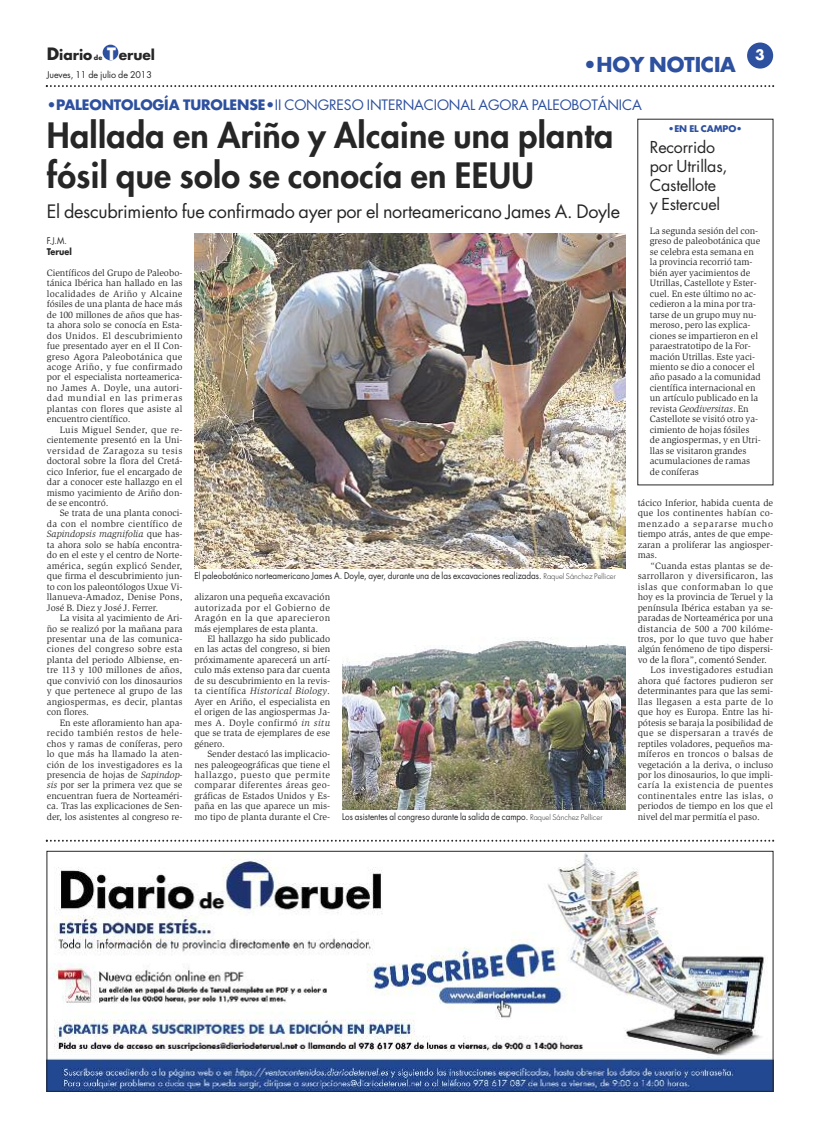
<style>
.page{position:relative;width:820px;height:1134px;background:#fff}
.page>*{position:absolute;margin:0;border:0;box-sizing:border-box;transform-origin:0 0}
.t1{font:800 34px/40px "Futura";letter-spacing:.01em;color:#272627}
.t2{font:700 20px "Futura";letter-spacing:-.01em;color:#2d509f}
.t3{font:18px "Futura";letter-spacing:-.015em;color:#272627}
.t4{font:16px/19px "Futura";letter-spacing:-.01em;color:#272627}
.t5{font:14px "Futura";letter-spacing:-.01em;color:#2d509f}
.t6{font:700 14px "Futura";color:#fff}
.t7{font:700 13.8px "Futura";color:#272627}
.t8{font:9.5px/10.5px "Slimbach";color:#272627;text-align:justify}
.t9{font:9.5px "Slimbach";letter-spacing:.035em;color:#272627}
.t10{font:9.5px "Slimbach";letter-spacing:.03em;color:#272627}
.t11{font:9.5px "Slimbach";letter-spacing:.05em;color:#272627}
.t12{font:9.5px "Slimbach";letter-spacing:.02em;color:#272627}
.t13{font:9px "Futura";color:#272627;scale:.9 1}
.t14{font:9px "Futura";color:#272627}
.t15{font:700 9px "Futura";letter-spacing:-.01em;color:#2d509f}
.t16{font:700 9px "Futura";color:#272627;scale:.9 1}
.s1{font-size:16.6px}
.s2{font-size:6.4px}
.s3{font-size:16.6px;color:#fff}
.s4{font-weight:700}
.s5{font-style:italic}
.s6{font-weight:300;font-size:7.5px}
</style>
<div class="page">
<div style="left:746px;top:43px;width:26px;height:26px;background:#2d509f;border-radius:50%"></div>
<div style="left:103px;top:45px;width:15px;height:15px;background:#2d509f;border-radius:50%"></div>
<svg style="left:46px;top:85px;width:727px;height:2px"></svg>
<img style="left:194px;top:234px;width:431px;height:335px">
<img style="left:342px;top:637px;width:283px;height:172px">
<img style="left:49px;top:853px;width:721px;height:236px">
<div style="left:47px;top:851px;width:725px;height:240px;border:1px solid #272627"></div>
<svg style="left:46px;top:840px;width:727px;height:2px"></svg>
<h3 class="t7" style="left:47px;top:48px;width:110px"><span class="s1">D</span>iario <span class="s2">de</span> <span class="s3">T</span> eruel</h3>
<p class="t14" style="left:47px;top:71px;width:107px">Jueves, 11 de julio de 2013</p>
<h2 class="t2" style="left:583px;top:55px;width:154px">•HOY NOTICIA</h2>
<h3 class="t6" style="left:755px;top:48px;width:11px">3</h3>
<h3 class="t5" style="left:47px;top:98px;width:596px"><span class="s4">•PALEONTOLOGÍA TUROLENSE•</span>II CONGRESO INTERNACIONAL AGORA PALEOBOTÁNICA</h3>
<h1 class="t1" style="left:47px;top:118px;width:568px">Hallada en Ariño y Alcaine una planta fósil que solo se conocía en EEUU</h1>
<h3 class="t3" style="left:47px;top:203px;width:574px">El descubrimiento fue confirmado ayer por el norteamericano James A. Doyle</h3>
<p class="t13" style="left:47px;top:237px;width:24px">F.J.M.</p>
<p class="t16" style="left:47px;top:247px;width:29px">Teruel</p>
<p class="t8" style="left:47px;top:268px;width:137px">Científicos del Grupo de Paleobo&shy;tánica Ibérica han hallado en las localidades de Ariño y Alcaine fósiles de una planta de hace más de 100 millones de años que has&shy;ta ahora solo se conocía en Esta&shy;dos Unidos. El descubrimiento fue presentado ayer en el II Con&shy;greso Agora Paleobotánica que acoge Ariño, y fue confirmado por el especialista norteamerica&shy;no James A. Doyle, una autori&shy;dad mundial en las primeras plantas con flores que asiste al encuentro científico.</p>
<p class="t8" style="left:47px;top:425px;width:137px;text-indent:13px">Luis Miguel Sender, que re&shy;cientemente presentó en la Uni&shy;versidad de Zaragoza su tesis doctoral sobre la flora del Cretá&shy;cico Inferior, fue el encargado de dar a conocer este hallazgo en el mismo yacimiento de Ariño don&shy;de se encontró.</p>
<p class="t8" style="left:47px;top:509px;width:137px;text-indent:13px">Se trata de una planta conoci&shy;da con el nombre científico de <span class="s5">Sapindopsis magnifolia</span> que has&shy;ta ahora solo se había encontra&shy;do en el este y el centro de Norte&shy;américa, según explicó Sender, que firma el descubrimiento jun&shy;to con los paleontólogos Uxue Vi&shy;llanueva-Amadoz, Denise Pons, José B. Diez y José J. Ferrer.</p>
<p class="t8" style="left:47px;top:613px;width:137px;text-indent:13px">La visita al yacimiento de Ari&shy;ño se realizó por la mañana para presentar una de las comunica&shy;ciones del congreso sobre esta planta del periodo Albiense, en&shy;tre 113 y 100 millones de años, que convivió con los dinosaurios y que pertenece al grupo de las angiospermas, es decir, plantas con flores.</p>
<p class="t8" style="left:47px;top:718px;width:137px;text-indent:13px">En este afloramiento han apa&shy;recido también restos de hele&shy;chos y ramas de coníferas, pero lo que más ha llamado la aten&shy;ción de los investigadores es la presencia de hojas de <span class="s5">Sapindop&shy;sis</span> por ser la primera vez que se encuentran fuera de Norteaméri&shy;ca. Tras las explicaciones de Sen&shy;der, los asistentes al congreso re-</p>
<p class="t15" style="left:668px;top:124px;width:76px">•EN EL CAMPO•</p>
<h3 class="t4" style="left:649px;top:139px;width:79px">Recorrido por Utrillas,<br>Castellote y Estercuel</h3>
<p class="t8" style="left:649px;top:226px;width:112px;text-align:left">La segunda sesión del con&shy;greso de paleobotánica que se celebra esta semana en la provincia recorrió tam&shy;bién ayer yacimientos de<br>Utrillas, Castellote y Ester&shy;cuel. En este último no ac&shy;cedieron a la mina por tra&shy;tarse de un grupo muy nu&shy;meroso, pero las explica&shy;ciones se impartieron en el paraestratotipo de la For&shy;mación Utrillas. Este yaci&shy;miento se dio a conocer el año pasado a la comunidad científica internacional en un artículo publicado en la revista <span class="s5">Geodiversitas</span>. En<br>Castellote se visitó otro ya&shy;cimiento de hojas fósiles de angiospermas, y en Utri&shy;llas se visitaron grandes acumulaciones de ramas de coníferas</p>
<p class="t8" style="left:637px;top:498px;width:137px">tácico Inferior, habida cuenta de que los continentes habían co&shy;menzado a separarse mucho tiempo atrás, antes de que empe&shy;zaran a proliferar las angiosper&shy;mas.</p>
<p class="t8" style="left:650px;top:561px;width:124px">“Cuanda estas plantas se de-</p>
<p class="t12" style="left:637px;top:572px;width:137px">sarrollaron y diversificaron, las</p>
<p class="t11" style="left:637px;top:583px;width:137px">islas que conformaban lo que</p>
<p class="t8" style="left:637px;top:592px;width:137px">hoy es la provincia de Teruel y la</p>
<p class="t8" style="left:637px;top:603px;width:137px">península Ibérica estaban ya se-</p>
<p class="t8" style="left:637px;top:613px;width:137px">paradas de Norteamérica por una</p>
<p class="t10" style="left:637px;top:625px;width:137px">distancia de 500 a 700 kilóme-</p>
<p class="t8" style="left:637px;top:634px;width:137px">tros, por lo que tuvo que haber</p>
<p class="t8" style="left:637px;top:645px;width:137px">algún fenómeno de tipo dispersi-</p>
<p class="t8" style="left:637px;top:655px;width:131px">vo de la flora”, comentó Sender.</p>
<p class="t10" style="left:650px;top:666px;width:124px">Los investigadores estudian</p>
<p class="t8" style="left:637px;top:676px;width:137px">ahora qué factores pudieron ser</p>
<p class="t8" style="left:637px;top:686px;width:137px">determinantes para que las semi-</p>
<p class="t9" style="left:637px;top:698px;width:137px">llas llegasen a esta parte de lo</p>
<p class="t8" style="left:637px;top:707px;width:137px">que hoy es Europa. Entre las hi-</p>
<p class="t8" style="left:637px;top:718px;width:137px">pótesis se baraja la posibilidad de</p>
<p class="t9" style="left:637px;top:729px;width:137px">que se dispersaran a través de</p>
<p class="t8" style="left:637px;top:739px;width:137px">reptiles voladores, pequeños ma-</p>
<p class="t10" style="left:637px;top:750px;width:137px">míferos en troncos o balsas de</p>
<p class="t8" style="left:637px;top:760px;width:137px">vegetación a la deriva, o incluso</p>
<p class="t8" style="left:637px;top:770px;width:137px">por los dinosaurios, lo que impli-</p>
<p class="t11" style="left:637px;top:781px;width:137px">caría la existencia de puentes</p>
<p class="t9" style="left:637px;top:792px;width:137px">continentales entre las islas, o</p>
<p class="t8" style="left:637px;top:802px;width:137px">periodos de tiempo en los que el</p>
<p class="t8" style="left:637px;top:812px;width:124px">nivel del mar permitía el paso.</p>
<p class="t13" style="left:194px;top:572px;width:469px">El paleobotánico norteamericano James A. Doyle, ayer, durante una de las excavaciones realizadas. <span class="s6">Raquel Sánchez Pellicer</span></p>
<p class="t8" style="left:194px;top:592px;width:137px">alizaron una pequeña excavación autorizada por el Gobierno de Aragón en la que aparecieron más ejemplares de esta planta.</p>
<p class="t8" style="left:194px;top:634px;width:137px;text-indent:13px">El hallazgo ha sido publicado en las actas del congreso, si bien próximamente aparecerá un artí&shy;culo más extenso para dar cuenta de su descubrimiento en la revis&shy;ta científica <span class="s5">Historical Biology</span>.<br>Ayer en Ariño, el especialista en el origen de las angiospermas Ja&shy;mes A. Doyle confirmó <span class="s5">in situ </span>que se trata de ejemplares de ese género.</p>
<p class="t8" style="left:194px;top:749px;width:137px;text-indent:13px">Sender destacó las implicacio&shy;nes paleogeográficas que tiene el hallazgo, puesto que permite comparar diferentes áreas geo&shy;gráficas de Estados Unidos y Es&shy;paña en las que aparece un mis&shy;mo tipo de planta durante el Cre-</p>
<p class="t13" style="left:342px;top:812px;width:290px">Los asistentes al congreso durante la salida de campo. <span class="s6">Raquel Sánchez Pellicer</span></p>
</div>
